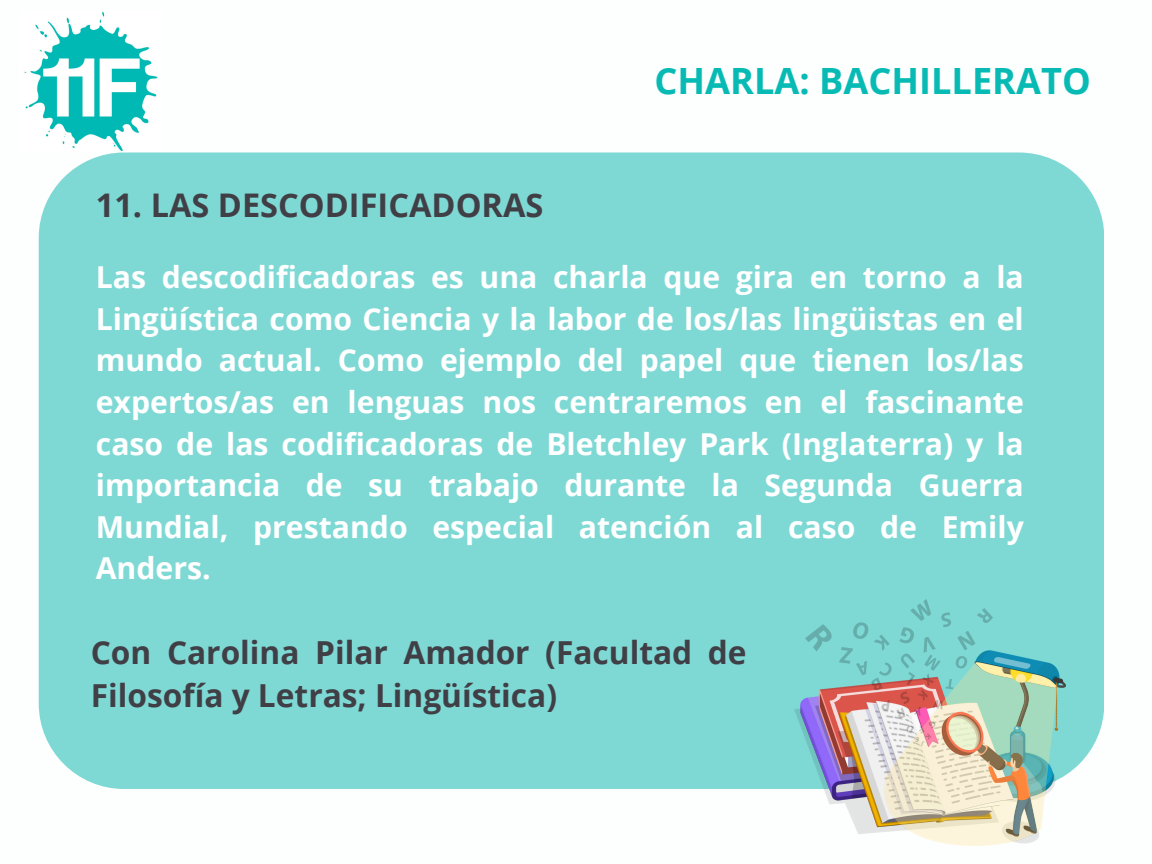
<style>
.page{position:relative;width:1152px;height:864px;background:#fff}
.page>*{position:absolute;margin:0;border:0;box-sizing:border-box;transform-origin:0 0}
.t1{font:700 36.15px "Open Sans";color:#07bbb4}
.t2{font:700 32.55px "Open Sans";color:#413f46}
.t3{font:700 31.65px/43.8px "Open Sans";color:#413f46}
.t4{font:700 30.15px/41.7px "Open Sans";color:#fff;text-align:justify}
</style>
<div class="page">
<div style="left:39px;top:153px;width:1065px;height:636px;background:#7ed9d5;border-radius:85px"></div>
<img style="left:24px;top:11px;width:134px;height:140px">
<img style="left:794px;top:599px;width:271px;height:247px">
<h1 class="t2" style="left:96px;top:182px;width:449px">11. LAS DESCODIFICADORAS</h1>
<h2 class="t1" style="left:655px;top:56px;width:438px">CHARLA: BACHILLERATO</h2>
<p class="t4" style="left:96px;top:256px;width:930px">Las descodificadoras es una charla que gira en torno a la Lingüística como Ciencia y la labor de los/las lingüistas en el mundo actual. Como ejemplo del papel que tienen los/las expertos/as en lenguas nos centraremos en el fascinante caso de las codificadoras de Bletchley Park (Inglaterra) y la importancia de su trabajo durante la Segunda Guerra Mundial, prestando especial atención al caso de Emily Anders.</p>
<p class="t3" style="left:91px;top:629px;width:657px">Con Carolina Pilar Amador (Facultad de<br>Filosofía y Letras; Lingüística)</p>
</div>
